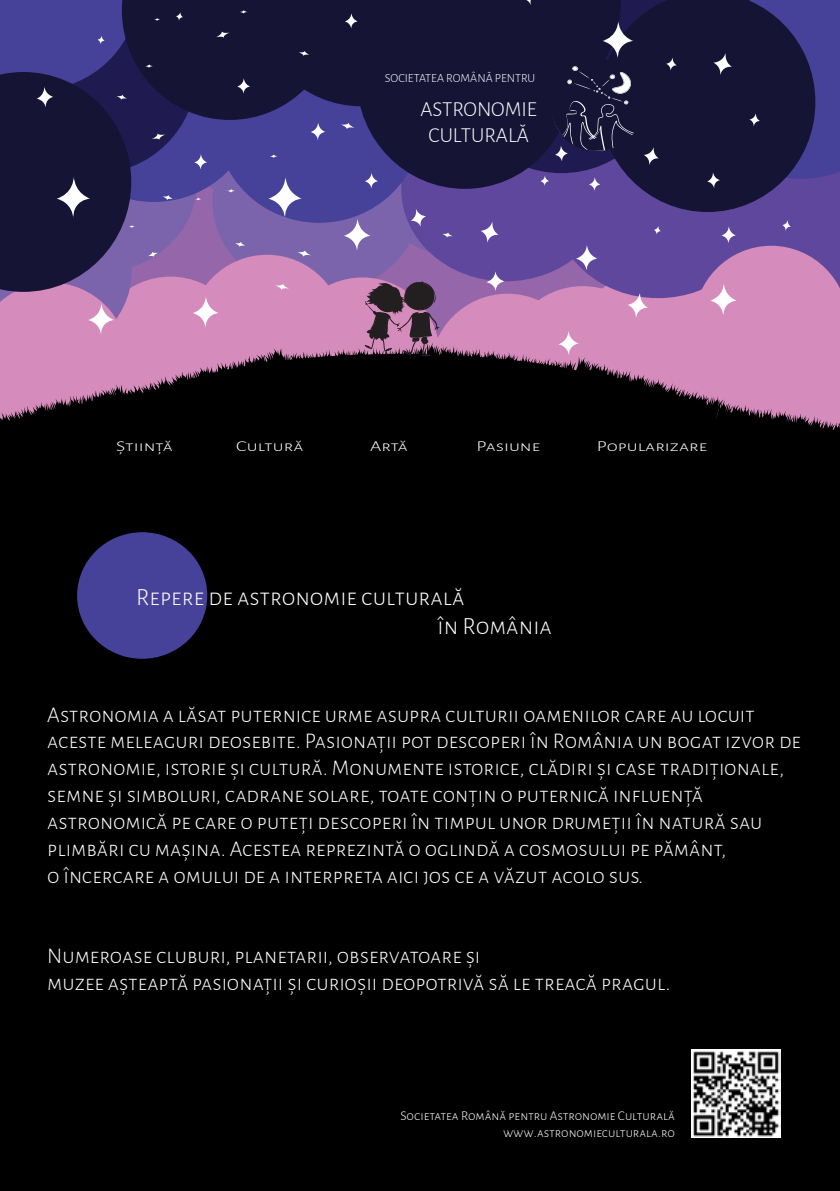
<style>
.page{position:relative;width:840px;height:1191px;background:#fff}
.page>*{position:absolute;margin:0;border:0;box-sizing:border-box;transform-origin:0 0}
.t1{font:300 24.8px/29.6px "Alegreya Sans SC";color:#fff}
.t2{font:300 22.4px/26.8px "Alegreya Sans SC";color:#fff}
.t3{font:300 21.4px/25.6px "Alegreya Sans SC";color:#fff;text-align:center}
.t4{font:300 15px "Alegreya Sans SC";color:#fff;scale:1.33 1}
.t5{font:300 13.4px/16.2px "Alegreya Sans SC";color:#fff;text-align:right}
.t6{font:300 12.4px "Alegreya Sans SC";color:#fff}
</style>
<div class="page">
<div style="left:0;top:479px;width:839px;height:712px;background:#000"></div>
<div style="left:77px;top:532px;width:130px;height:127px;background:#464199;border-radius:50%"></div>
<img style="left:691px;top:1049px;width:88px;height:88px">
<svg style="left:0;top:0;width:839px;height:479px;background:#4a3760"></svg>
<p class="t6" style="left:384px;top:70px;width:152px">SOCIETATEA ROMÂNĂ PENTRU</p>
<p class="t3" style="left:420px;top:95px;width:118px">ASTRONOMIE<br>CULTURALĂ</p>
<p class="t4" style="left:116px;top:436px;width:44px">Știință</p>
<p class="t4" style="left:236px;top:436px;width:52px">Cultură</p>
<p class="t4" style="left:370px;top:436px;width:30px">Artă</p>
<p class="t4" style="left:476px;top:436px;width:49px">Pasiune</p>
<p class="t4" style="left:596px;top:436px;width:85px">Popularizare</p>
<p class="t1" style="left:437px;top:581px;width:116px;text-indent:-301px">Repere de astronomie culturală<br>în România</p>
<p class="t2" style="left:47px;top:700px;width:754px">Astronomia a lăsat puternice urme asupra culturii oamenilor care au locuit aceste meleaguri deosebite. Pasionații pot descoperi în România un bogat izvor de astronomie, istorie și cultură. Monumente istorice, clădiri și case tradiționale, semne și simboluri, cadrane solare, toate conțin o puternică influență astronomică pe care o puteți descoperi în timpul unor drumeții în natură sau plimbări cu mașina. Acestea reprezintă o oglindă a cosmosului pe pământ,<br>o încercare a omului de a interpreta aici jos ce a văzut acolo sus.</p>
<p class="t2" style="left:47px;top:942px;width:624px">Numeroase cluburi, planetarii, observatoare și<br>muzee așteaptă pasionații și curioșii deopotrivă să le treacă pragul.</p>
<p class="t5" style="left:400px;top:1107px;width:276px">Societatea Română pentru Astronomie Culturală www.astronomieculturala.ro</p>
</div>
